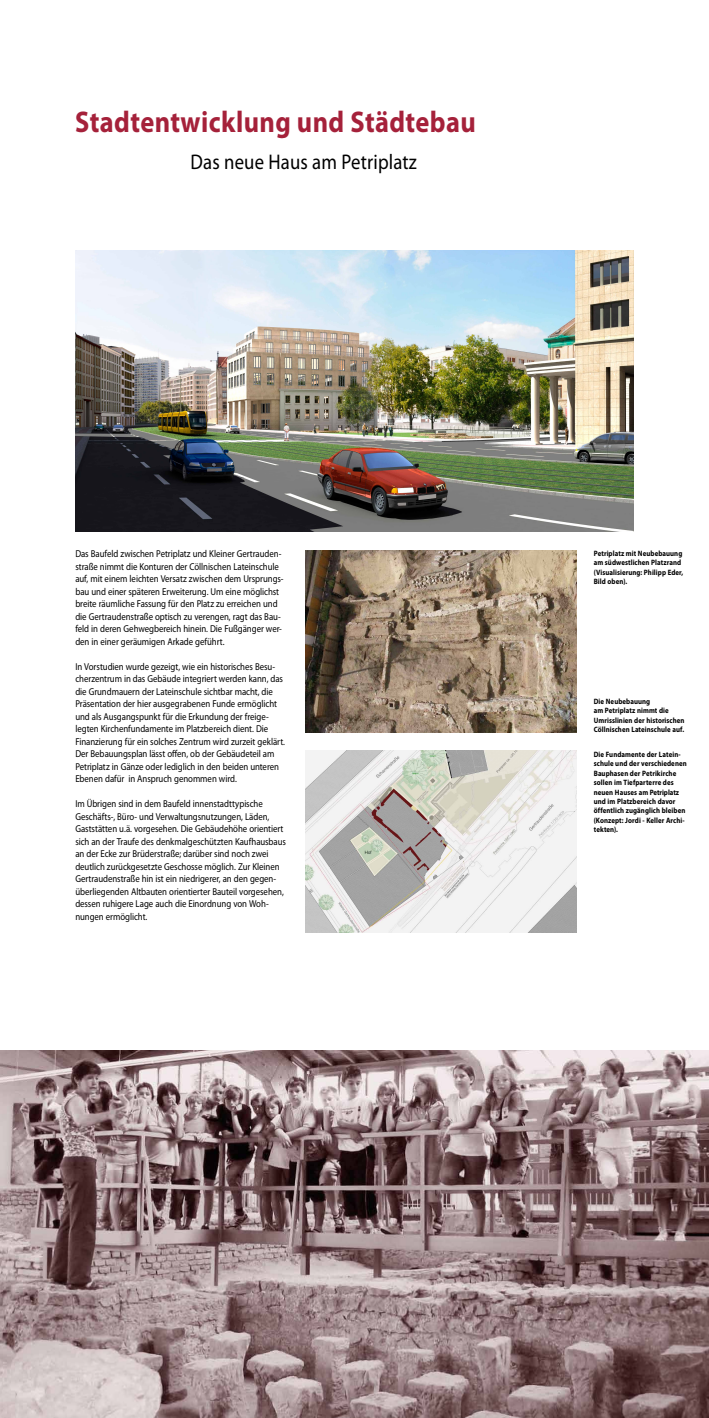
<style>
.page{position:relative;width:709px;height:1418px;background:#fff}
.page>*{position:absolute;margin:0;border:0;box-sizing:border-box;transform-origin:0 0}
.t1{font:700 30px "Myriad Pro";letter-spacing:.015em;color:#a5213a;scale:.88 1}
.t2{font:21.25px "Myriad Pro";letter-spacing:.01em;color:#000;scale:.88 1}
.t3{font:10px "Myriad Pro";letter-spacing:-.005em;color:#000;scale:.88 1}
.t4{font:700 7.75px/9.4px "Myriad Pro";letter-spacing:.01em;color:#000;scale:.88 1}
</style>
<div class="page">
<img style="left:75px;top:250px;width:558px;height:282px">
<img style="left:306px;top:750px;width:270px;height:182px">
<img style="left:306px;top:550px;width:270px;height:182px">
<img style="left:0;top:1050px;width:709px;height:367px">
<h1 class="t1" style="left:75px;top:102px;width:456px">Stadtentwicklung und Städtebau</h1>
<p class="t2" style="left:190px;top:149px;width:259px">Das neue Haus am Petriplatz</p>
<p class="t3" style="left:75px;top:547px;width:235px">Das Baufeld zwischen Petriplatz und Kleiner Gertrauden-</p>
<p class="t3" style="left:75px;top:560px;width:233px">straße nimmt die Konturen der Cöllnischen Lateinschule</p>
<p class="t3" style="left:75px;top:572px;width:238px">auf, mit einem leichten Versatz zwischen dem Ursprungs-</p>
<p class="t3" style="left:75px;top:585px;width:233px">bau und einer späteren Erweiterung. Um eine möglichst</p>
<p class="t3" style="left:75px;top:597px;width:231px">breite räumliche Fassung für den Platz zu erreichen und</p>
<p class="t3" style="left:75px;top:610px;width:235px">die Gertraudenstraße optisch zu verengen, ragt das Bau-</p>
<p class="t3" style="left:75px;top:622px;width:236px">feld in deren Gehwegbereich hinein. Die Fußgänger wer-</p>
<p class="t3" style="left:75px;top:635px;width:171px">den in einer geräumigen Arkade geführt.</p>
<p class="t3" style="left:75px;top:660px;width:228px">In Vorstudien wurde gezeigt, wie ein historisches Besu-</p>
<p class="t3" style="left:75px;top:672px;width:237px">cherzentrum in das Gebäude integriert werden kann, das</p>
<p class="t3" style="left:75px;top:685px;width:226px">die Grundmauern der Lateinschule sichtbar macht, die</p>
<p class="t3" style="left:75px;top:697px;width:231px">Präsentation der hier ausgegrabenen Funde ermöglicht</p>
<p class="t3" style="left:75px;top:710px;width:221px">und als Ausgangspunkt für die Erkundung der freige-</p>
<p class="t3" style="left:75px;top:722px;width:221px">legten Kirchenfundamente im Platzbereich dient. Die</p>
<p class="t3" style="left:75px;top:735px;width:240px">Finanzierung für ein solches Zentrum wird zurzeit geklärt.</p>
<p class="t3" style="left:75px;top:747px;width:228px">Der Bebauungsplan lässt offen, ob der Gebäudeteil am</p>
<p class="t3" style="left:75px;top:760px;width:233px">Petriplatz in Gänze oder lediglich in den beiden unteren</p>
<p class="t3" style="left:75px;top:772px;width:185px">Ebenen dafür in Anspruch genommen wird.</p>
<p class="t3" style="left:75px;top:797px;width:215px">Im Übrigen sind in dem Baufeld innenstadttypische</p>
<p class="t3" style="left:75px;top:810px;width:222px">Geschäfts-, Büro- und Verwaltungsnutzungen, Läden,</p>
<p class="t3" style="left:75px;top:822px;width:238px">Gaststätten u.ä. vorgesehen. Die Gebäudehöhe orientiert</p>
<p class="t3" style="left:75px;top:835px;width:241px">sich an der Traufe des denkmalgeschützten Kaufhausbaus</p>
<p class="t3" style="left:75px;top:847px;width:221px">an der Ecke zur Brüderstraße; darüber sind noch zwei</p>
<p class="t3" style="left:75px;top:860px;width:234px">deutlich zurückgesetzte Geschosse möglich. Zur Kleinen</p>
<p class="t3" style="left:75px;top:872px;width:230px">Gertraudenstraße hin ist ein niedrigerer, an den gegen-</p>
<p class="t3" style="left:75px;top:885px;width:238px">überliegenden Altbauten orientierter Bauteil vorgesehen,</p>
<p class="t3" style="left:75px;top:897px;width:221px">dessen ruhigere Lage auch die Einordnung von Woh-</p>
<p class="t3" style="left:75px;top:910px;width:83px">nungen ermöglicht.</p>
<p class="t4" style="left:594px;top:548px;width:102px">Petriplatz mit Neubebauung</p>
<p class="t4" style="left:594px;top:558px;width:101px">am südwestlichen Platzrand</p>
<p class="t4" style="left:594px;top:567px;width:103px">(Visualisierung: Philipp Eder,</p>
<p class="t4" style="left:594px;top:576px;width:39px">Bild oben).</p>
<p class="t4" style="left:594px;top:696px;width:105px">Die Neubebauung<br>am Petriplatz nimmt die<br>Umrisslinien der historischen<br>Cöllnischen Lateinschule auf.</p>
<p class="t4" style="left:594px;top:749px;width:100px">Die Fundamente der Latein-</p>
<p class="t4" style="left:594px;top:759px;width:107px">schule und der verschiedenen</p>
<p class="t4" style="left:594px;top:768px;width:95px">Bauphasen der Petrikirche</p>
<p class="t4" style="left:594px;top:777px;width:92px">sollen im Tiefparterre des</p>
<p class="t4" style="left:594px;top:787px;width:98px">neuen Hauses am Petriplatz</p>
<p class="t4" style="left:594px;top:796px;width:94px">und im Platzbereich davor</p>
<p class="t4" style="left:594px;top:805px;width:106px">öffentlich zugänglich bleiben</p>
<p class="t4" style="left:594px;top:815px;width:105px">(Konzept: Jordi - Keller Archi-</p>
<p class="t4" style="left:594px;top:824px;width:29px">tekten).</p>
</div>
